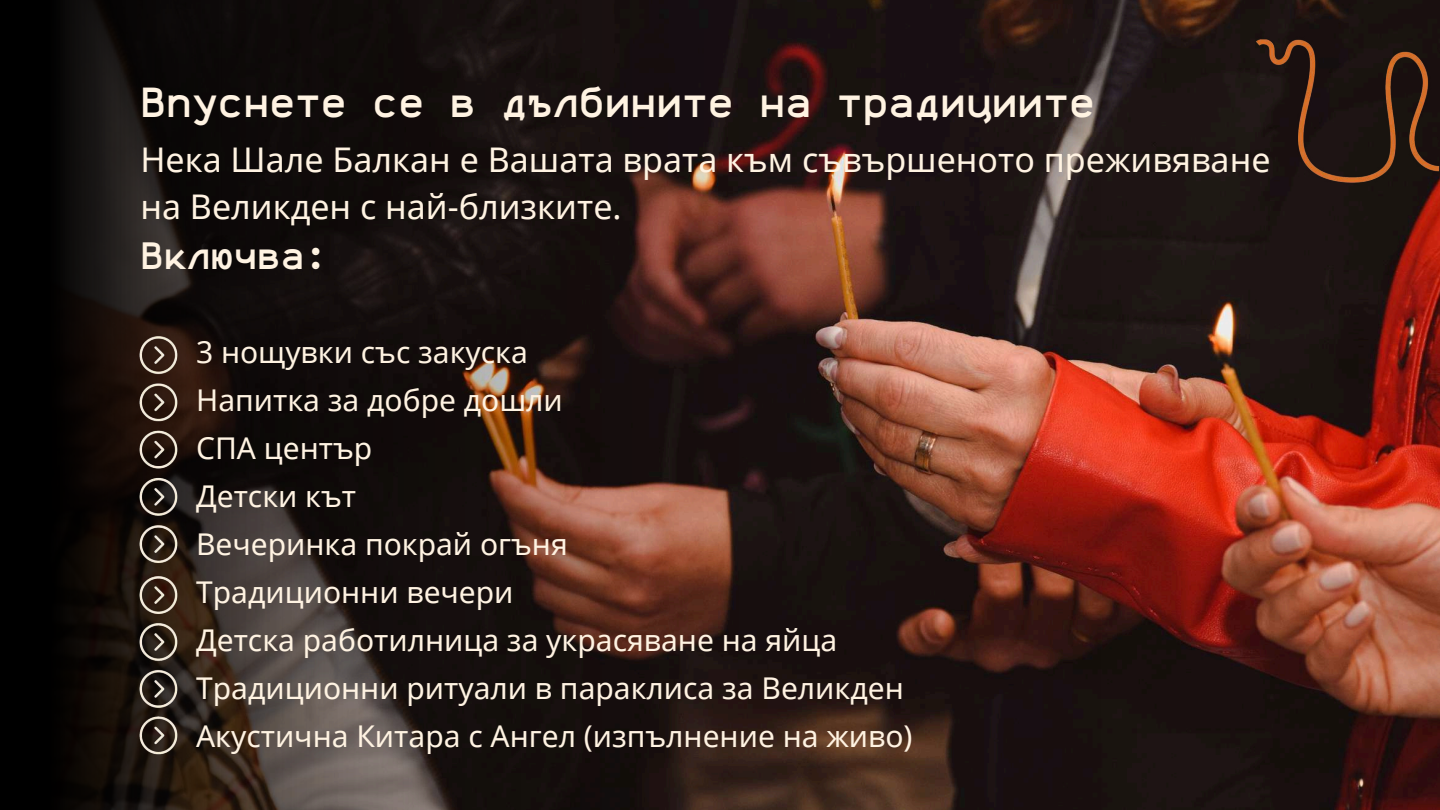
<style>
.page{position:relative;width:1440px;height:810px;background:#fff}
.page>*{position:absolute;margin:0;border:0;box-sizing:border-box;transform-origin:0 0}
.t1{font:43px "Anka Coder b";color:#fff3e2}
.t2{font:39px "Anka Coder b";color:#fff3e2}
.t3{font:34px/47.2px "Noto Sans";color:#fff3e2}
.t4{font:30px/48px "Noto Sans";color:#fff3e2}
</style>
<div class="page">
<img style="left:1101px;top:0;width:339px;height:810px">
<img style="left:0;top:0;width:1101px;height:810px">
<h1 class="t1" style="left:140px;top:79px;width:956px">Впуснете се в дълбините на традициите</h1>
<p class="t3" style="left:140px;top:135px;width:1132px">Нека Шале Балкан е Вашата врата към съвършеното преживяване на Великден с най-близките.</p>
<h2 class="t2" style="left:140px;top:234px;width:189px">Включва:</h2>
<p class="t4" style="left:196px;top:327px;width:718px">3 нощувки със закуска<br>Напитка за добре дошли<br>СПА център<br>Детски кът<br>Вечеринка покрай огъня<br>Традиционни вечери<br>Детска работилница за украсяване на яйца<br>Традиционни ритуали в параклиса за Великден<br>Акустична Китара с Ангел (изпълнение на живо)</p>
</div>
